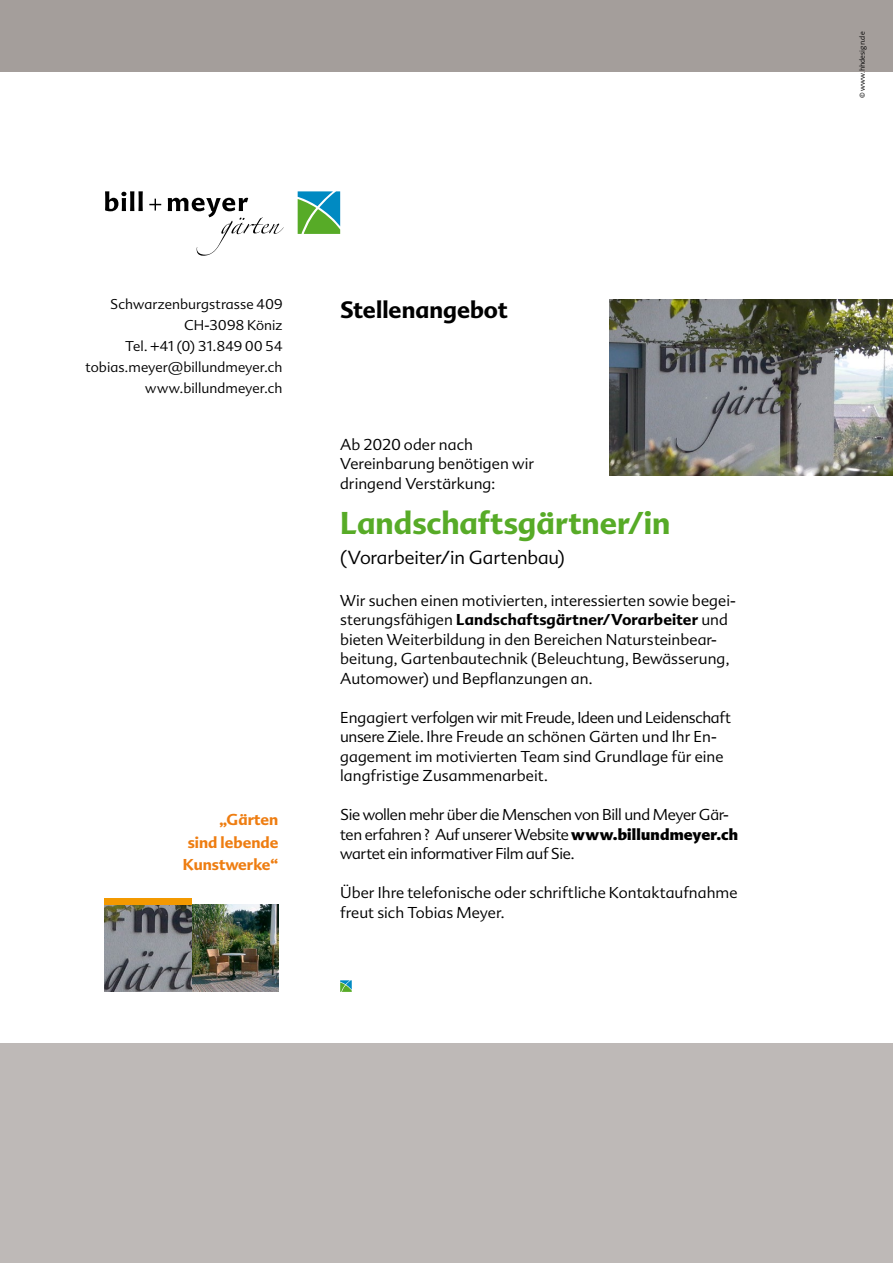
<style>
.page{position:relative;width:893px;height:1263px;background:#fff}
.page>*{position:absolute;margin:0;border:0;box-sizing:border-box;transform-origin:0 0}
.t1{font:700 30px "Advert";color:#57ab27}
.t2{font:700 22.5px "Advert";color:#000}
.t3{font:300 18px "Advert";letter-spacing:-.01em;color:#000}
.t4{font:300 15px/19.5px "Advert";letter-spacing:-.005em;color:#000}
.t5{font:300 15px/19.5px "Advert";letter-spacing:-.025em;color:#000}
.t6{font:700 15px/22.5px "Advert";color:#ee7d11;text-align:right}
.t7{font:300 13.5px/21px "Advert";letter-spacing:.005em;color:#000;text-align:right}
.t8{font:300 7.5px "The Sans";color:#000}
.s1{font-weight:700}
.s2{font-weight:900}
</style>
<div class="page">
<svg style="left:298px;top:191px;width:42px;height:43px"></svg>
<svg style="left:105px;top:191px;width:38px;height:20px"></svg>
<svg style="left:149px;top:199px;width:12px;height:12px"></svg>
<svg style="left:168px;top:198px;width:116px;height:58px"></svg>
<svg style="left:340px;top:980px;width:12px;height:12px"></svg>
<div style="left:0;top:0;width:893px;height:71px;background:#a49e9b"></div>
<div style="left:0;top:1044px;width:893px;height:219px;background:#beb9b7"></div>
<img style="left:609px;top:300px;width:284px;height:175px">
<img style="left:104px;top:905px;width:174px;height:87px">
<div style="left:104px;top:899px;width:87px;height:6px;background:#f39900"></div>
<p class="t7" style="left:86px;top:294px;width:199px">Schwarzenburgstrasse 409<br>CH-3098 Köniz<br>Tel. +41 (0) 31.849 00 54 tobias.meyer@billundmeyer.ch www.billundmeyer.ch</p>
<h2 class="t2" style="left:340px;top:295px;width:169px">Stellenangebot</h2>
<p class="t6" style="left:183px;top:808px;width:97px">„Gärten<br>sind lebende<br>Kunstwerke“</p>
<p class="t4" style="left:340px;top:435px;width:195px">Ab 2020 oder nach<br>Vereinbarung benötigen wir dringend Verstärkung:</p>
<h1 class="t1" style="left:340px;top:504px;width:332px">Landschaftsgärtner/in</h1>
<p class="t3" style="left:340px;top:547px;width:226px">(Vorarbeiter/in Gartenbau)</p>
<p class="t4" style="left:340px;top:591px;width:397px">Wir suchen einen motivierten, interessierten sowie begei&shy;sterungsfähigen <span class="s1">Landschaftsgärtner/Vorarbeiter</span> und bieten Weiterbildung in den Bereichen Natursteinbear&shy;beitung, Gartenbautechnik (Beleuchtung, Bewässerung, Automower) und Bepflanzungen an.</p>
<p class="t4" style="left:340px;top:708px;width:392px">Engagiert verfolgen wir mit Freude, Ideen und Leidenschaft unsere Ziele. Ihre Freude an schönen Gärten und Ihr En&shy;gagement im motivierten Team sind Grundlage für eine langfristige Zusammenarbeit.</p>
<p class="t5" style="left:340px;top:805px;width:399px">Sie wollen mehr über die Menschen von Bill und Meyer Gär&shy;ten erfahren ? Auf unserer Website <span class="s2">www.billundmeyer.ch </span>wartet ein informativer Film auf Sie.</p>
<p class="t4" style="left:340px;top:883px;width:399px">Über Ihre telefonische oder schriftliche Kontaktaufnahme freut sich Tobias Meyer.</p>
<p class="t8" style="left:856px;top:98px;width:68px;rotate:-90deg">© www.hhdesign.de</p>
</div>
